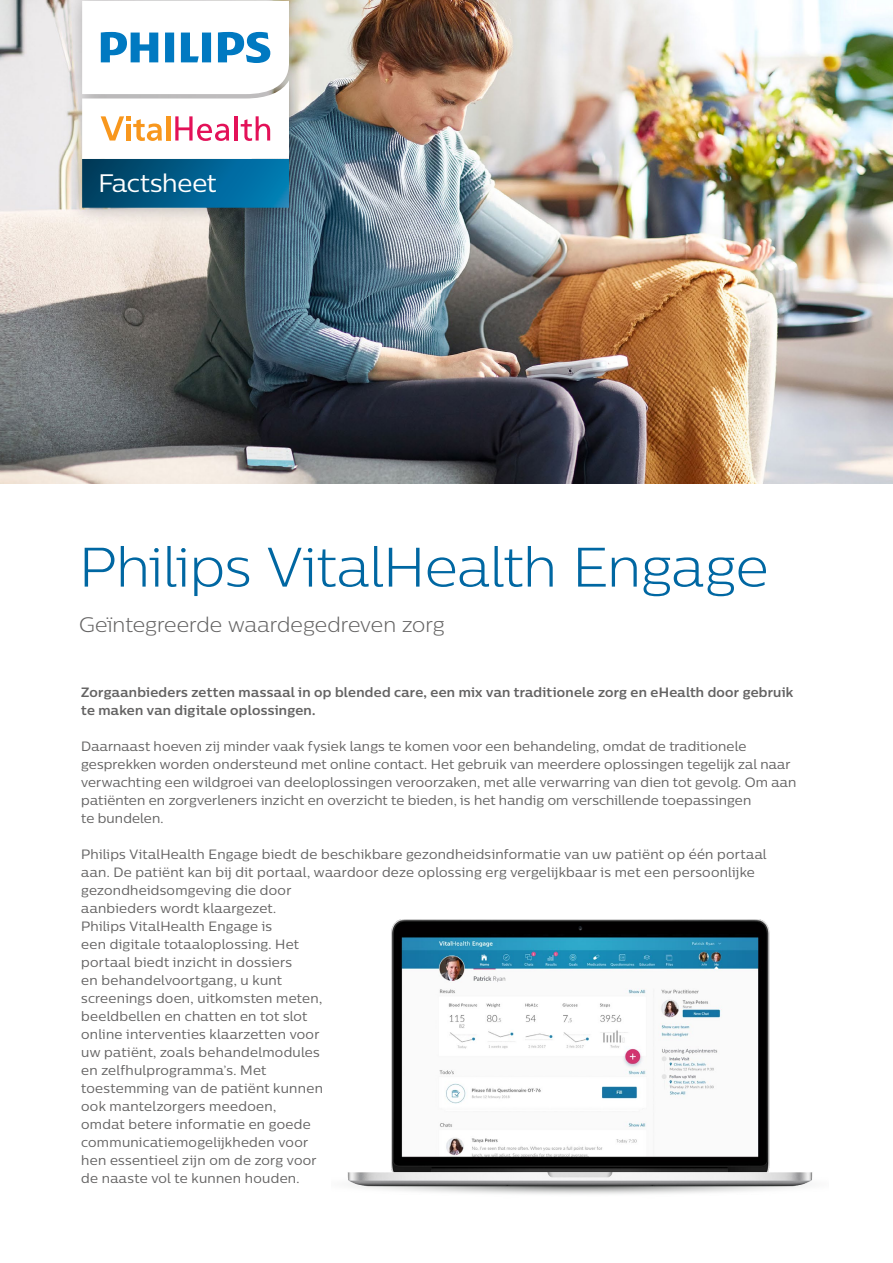
<style>
.page{position:relative;width:893px;height:1263px;background:#fff}
.page>*{position:absolute;margin:0;border:0;box-sizing:border-box;transform-origin:0 0}
.t1{font:300 55.5px "Centrale Sans";letter-spacing:-.005em;color:#0067a2}
.t2{font:25.35px "Centrale Sans";letter-spacing:-.005em;color:#fff}
.t3{font:300 21px "Centrale Sans";letter-spacing:.005em;color:#646363}
.t4{font:13.5px/18px "Centrale Sans";letter-spacing:.02em;color:#646363}
.t5{font:700 13.5px/18px "Centrale Sans";letter-spacing:.02em;color:#646363}
</style>
<div class="page">
<img style="left:0;top:0;width:893px;height:483px">
<img style="left:57px;top:0;width:257px;height:134px">
<img style="left:57px;top:134px;width:257px;height:93px">
<svg style="left:82px;top:1px;width:207px;height:207px"></svg>
<img style="left:347px;top:919px;width:466px;height:275px">
<h2 class="t2" style="left:98px;top:167px;width:120px">Factsheet</h2>
<h1 class="t1" style="left:79px;top:533px;width:691px">Philips VitalHealth Engage</h1>
<h3 class="t3" style="left:79px;top:612px;width:367px">Geïntegreerde waardegedreven zorg</h3>
<p class="t5" style="left:81px;top:683px;width:714px">Zorgaanbieders zetten massaal in op blended care, een mix van traditionele zorg en eHealth door gebruik te maken van digitale oplossingen.</p>
<p class="t4" style="left:81px;top:737px;width:717px">Daarnaast hoeven zij minder vaak fysiek langs te komen voor een behandeling, omdat de traditionele gesprekken worden ondersteund met online contact. Het gebruik van meerdere oplossingen tegelijk zal naar verwachting een wildgroei van deeloplossingen veroorzaken, met alle verwarring van dien tot gevolg. Om aan patiënten en zorgverleners inzicht en overzicht te bieden, is het handig om verschillende toepassingen<br>te bundelen.</p>
<p class="t4" style="left:81px;top:845px;width:687px">Philips VitalHealth Engage biedt de beschikbare gezondheidsinformatie van uw patiënt op één portaal aan. De patiënt kan bij dit portaal, waardoor deze oplossing erg vergelijkbaar is met een persoonlijke gezondheidsomgeving die door<br>aanbieders wordt klaargezet.<br>Philips VitalHealth Engage is<br>een digitale totaaloplossing. Het<br>portaal biedt inzicht in dossiers<br>en behandelvoortgang, u kunt<br>screenings doen, uitkomsten meten,<br>beeldbellen en chatten en tot slot<br>online interventies klaarzetten voor<br>uw patiënt, zoals behandelmodules<br>en zelfhulprogramma’s. Met<br>toestemming van de patiënt kunnen<br>ook mantelzorgers meedoen,<br>omdat betere informatie en goede<br>communicatiemogelijkheden voor<br>hen essentieel zijn om de zorg voor<br>de naaste vol te kunnen houden.</p>
</div>
